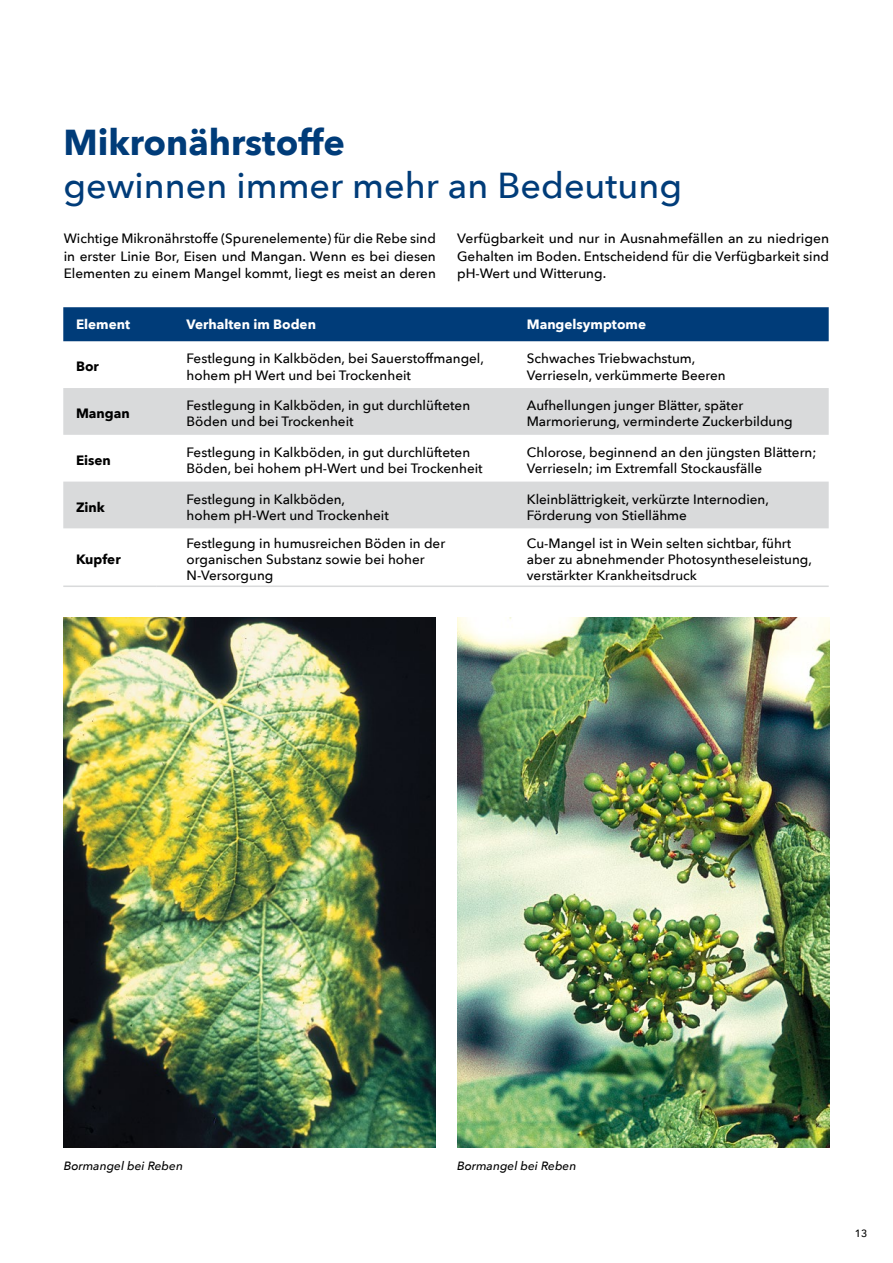
<style>
.page{position:relative;width:893px;height:1263px;background:#fff}
.page>*{position:absolute;margin:0;border:0;box-sizing:border-box;transform-origin:0 0}
.t1{font:500 36px "Avenir Next";color:#003c79}
.t2{font:700 36px "Avenir Next";color:#003c79}
.t3{font:500 13.5px/16.2px "Avenir Next";color:#000}
.t4{font:700 13.5px "Avenir Next";color:#fff}
.t5{font:700 13.5px "Avenir Next";color:#000}
.t6{font:italic 500 12px "Avenir Next";color:#000}
.t7{font:500 10.5px "Avenir Next";color:#000}
</style>
<div class="page">
<img style="left:64px;top:618px;width:372px;height:529px">
<img style="left:457px;top:618px;width:372px;height:529px">
<div style="left:63px;top:307px;width:766px;height:34px;background:#003c79"></div>
<div style="left:63px;top:388px;width:766px;height:47px;background:#d9dadb"></div>
<div style="left:63px;top:482px;width:766px;height:46px;background:#d9dadb"></div>
<hr style="left:63px;top:585px;width:94px;height:2px;background:#d9dadb">
<hr style="left:157px;top:585px;width:340px;height:2px;background:#d9dadb">
<hr style="left:497px;top:585px;width:332px;height:2px;background:#d9dadb">
<h1 class="t2" style="left:63px;top:111px;width:283px">Mikronährstoffe</h1>
<h1 class="t1" style="left:63px;top:155px;width:620px">gewinnen immer mehr an Bedeutung</h1>
<p class="t3" style="left:64px;top:230px;width:374px;line-height:17.2px;text-align:justify">Wichtige Mikronährstoffe (Spurenelemente) für die Rebe sind in erster Linie Bor, Eisen und Mangan. Wenn es bei diesen Elementen zu einem Mangel kommt, liegt es meist an deren</p>
<p class="t3" style="left:457px;top:230px;width:374px;line-height:17.2px;text-align:justify">Verfügbarkeit und nur in Ausnahmefällen an zu niedrigen Gehalten im Boden. Entscheidend für die Verfügbarkeit sind pH-Wert und Witterung.</p>
<p class="t4" style="left:76px;top:312px;width:56px">Element</p>
<p class="t4" style="left:187px;top:312px;width:131px">Verhalten im Boden</p>
<p class="t4" style="left:527px;top:312px;width:121px">Mangelsymptome</p>
<p class="t5" style="left:76px;top:355px;width:24px">Bor</p>
<p class="t3" style="left:187px;top:350px;width:299px">Festlegung in Kalkböden, bei Sauerstoffmangel, hohem pH Wert und bei Trockenheit</p>
<p class="t3" style="left:527px;top:350px;width:200px">Schwaches Triebwachstum,<br>Verrieseln, verkümmerte Beeren</p>
<p class="t5" style="left:76px;top:402px;width:55px">Mangan</p>
<p class="t3" style="left:187px;top:397px;width:285px">Festlegung in Kalkböden, in gut durchlüfteten<br>Böden und bei Trockenheit</p>
<p class="t3" style="left:527px;top:397px;width:268px">Aufhellungen junger Blätter, später<br>Marmorierung, verminderte Zuckerbildung</p>
<p class="t5" style="left:76px;top:448px;width:36px">Eisen</p>
<p class="t3" style="left:187px;top:444px;width:298px">Festlegung in Kalkböden, in gut durchlüfteten<br>Böden, bei hohem pH-Wert und bei Trockenheit</p>
<p class="t3" style="left:527px;top:444px;width:291px">Chlorose, beginnend an den jüngsten Blättern;<br>Verrieseln; im Extremfall Stockausfälle</p>
<p class="t5" style="left:76px;top:495px;width:30px">Zink</p>
<p class="t3" style="left:187px;top:490px;width:204px">Festlegung in Kalkböden, hohem pH-Wert und Trockenheit</p>
<p class="t3" style="left:527px;top:490px;width:244px">Kleinblättrigkeit, verkürzte Internodien,<br>Förderung von Stiellähme</p>
<p class="t5" style="left:76px;top:548px;width:46px">Kupfer</p>
<p class="t3" style="left:187px;top:535px;width:260px">Festlegung in humusreichen Böden in der organischen Substanz sowie bei hoher<br>N-Versorgung</p>
<p class="t3" style="left:527px;top:535px;width:287px">Cu-Mangel ist in Wein selten sichtbar, führt aber zu abnehmender Photosyntheseleistung, verstärkter Krankheitsdruck</p>
<p class="t6" style="left:64px;top:1155px;width:121px">Bormangel bei Reben</p>
<p class="t6" style="left:457px;top:1155px;width:121px">Bormangel bei Reben</p>
<p class="t7" style="left:855px;top:1225px;width:14px">13</p>
</div>
